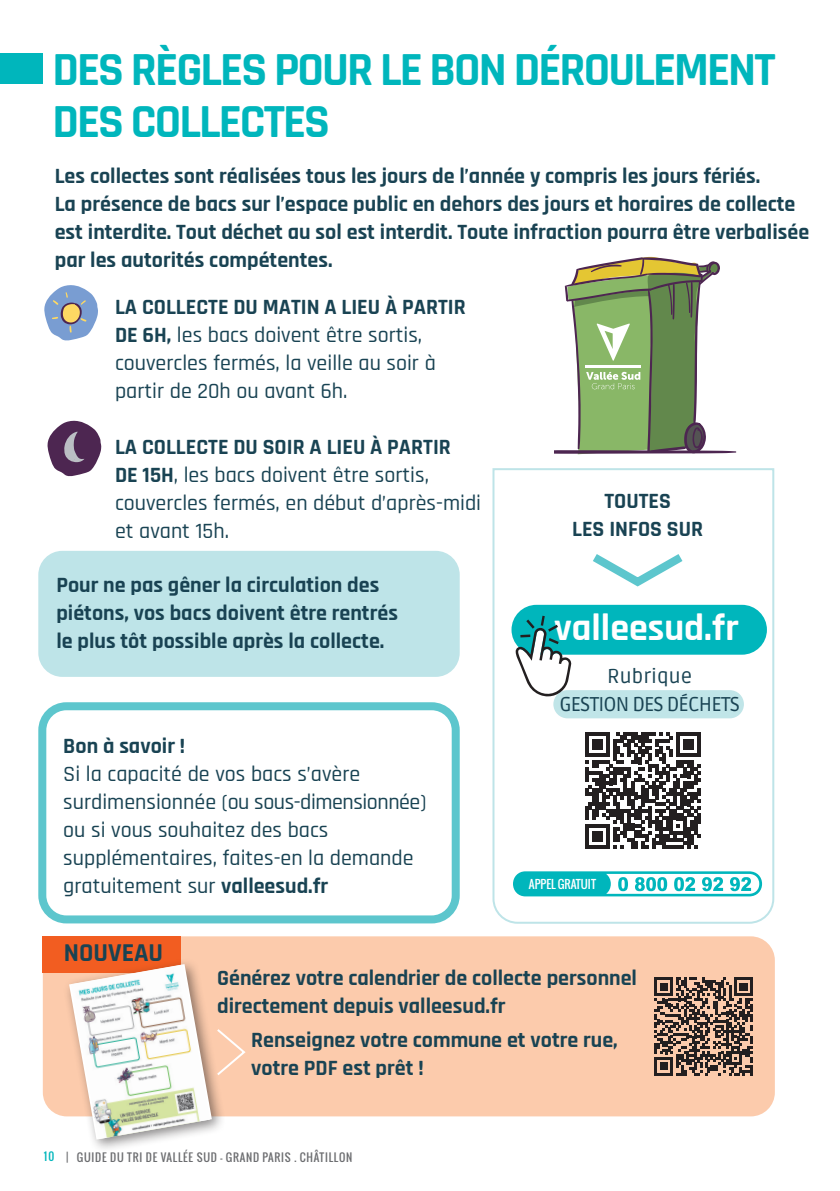
<style>
.page{position:relative;width:840px;height:1191px;background:#fff}
.page>*{position:absolute;margin:0;border:0;box-sizing:border-box;transform-origin:0 0}
.t1{font:700 48px/51.2px "Rajdhani";letter-spacing:-.04em;color:#00b6bc}
.t2{font:700 37.8px "Rajdhani";color:#fff}
.t3{font:700 26px "Rajdhani";color:#194353}
.t4{font:700 22px/28px "Rajdhani";color:#194353}
.t5{font:500 22px/28px "Rajdhani";color:#194353}
.t6{font:20px/28px "Ruda";letter-spacing:-.04em;color:#194353;text-align:center}
.t7{font:11.6px "Oswald";color:#fff}
.t8{font:11px "Oswald";letter-spacing:.07em;color:#6c6d70}
.s1{font-weight:700}
.s2{color:#00b6bc}
</style>
<div class="page">
<svg style="left:492px;top:468px;width:282px;height:456px"></svg>
<div style="left:553px;top:690px;width:190px;height:28px;background:#c0e5e8;border-radius:14px"></div>
<div style="left:38px;top:551px;width:421px;height:126px;background:#bee4e8;border-radius:24px"></div>
<div style="left:0;top:53px;width:43px;height:31px;background:#00b6bc"></div>
<div style="left:38px;top:702px;width:421px;height:221px;border:8px solid #5dc6cd;border-radius:24px"></div>
<svg style="left:44px;top:285px;width:54px;height:56px"></svg>
<svg style="left:47px;top:420px;width:54px;height:56px"></svg>
<div style="left:511px;top:605px;width:255px;height:49px;background:#00b6bc;border-radius:25px"></div>
<svg style="left:515px;top:616px;width:56px;height:80px"></svg>
<svg style="left:584px;top:732px;width:116px;height:116px"></svg>
<svg style="left:554px;top:257px;width:182px;height:197px"></svg>
<hr style="left:585px;top:365px;width:55px;height:2px;background:#fff">
<svg style="left:583px;top:546px;width:108px;height:45px"></svg>
<svg style="left:510px;top:869px;width:254px;height:29px"></svg>
<div style="left:512px;top:871px;width:249px;height:25px;background:#00b6bc;border-radius:13px"></div>
<svg style="left:606px;top:874px;width:152px;height:19px"></svg>
<div style="left:43px;top:936px;width:731px;height:180px;background:#fccbac;border-radius:24px"></div>
<div style="left:43px;top:936px;width:138px;height:36px;background:#f25d21"></div>
<svg style="left:654px;top:977px;width:98px;height:98px"></svg>
<div style="left:63px;top:957px;width:162px;height:196px;background:#231f20;opacity:.53"></div>
<svg style="left:69px;top:964px;width:178px;height:175px"></svg>
<img style="left:71px;top:964px;width:139px;height:175px">
<h1 class="t1" style="left:52px;top:46px;width:724px">DES RÈGLES POUR LE BON DÉROULEMENT<br>DES COLLECTES</h1>
<p class="t4" style="left:55px;top:162px;width:755px">Les collectes sont réalisées tous les jours de l’année y compris les jours fériés.<br>La présence de bacs sur l’espace public en dehors des jours et horaires de collecte est interdite. Tout déchet au sol est interdit. Toute infraction pourra être verbalisée par les autorités compétentes.</p>
<p class="t5" style="left:115px;top:294px;width:352px"><span class="s1">LA COLLECTE DU MATIN A LIEU À PARTIR DE 6H,</span> les bacs doivent être sortis, couvercles fermés, la veille au soir à partir de 20h ou avant 6h.</p>
<p class="t5" style="left:115px;top:434px;width:367px"><span class="s1">LA COLLECTE DU SOIR A LIEU À PARTIR<br>DE 15H</span>, les bacs doivent être sortis, couvercles fermés, en début d’après-midi et avant 15h.</p>
<p class="t4" style="left:572px;top:487px;width:132px;text-align:center">TOUTES<br>LES INFOS SUR</p>
<p class="t4" style="left:56px;top:572px;width:343px">Pour ne pas gêner la circulation des piétons, vos bacs doivent être rentrés le plus tôt possible après la collecte.</p>
<p class="t4" style="left:63px;top:733px;width:123px">Bon à savoir !</p>
<p class="t5" style="left:63px;top:761px;width:364px">Si la capacité de vos bacs s’avère surdimensionnée (ou sous-dimensionnée) ou si vous souhaitez des bacs supplémentaires, faites-en la demande gratuitement sur <span class="s1">valleesud.fr</span></p>
<p class="t3" style="left:64px;top:936px;width:101px">NOUVEAU</p>
<h2 class="t2" style="left:554px;top:605px;width:186px">valleesud.fr</h2>
<p class="t6" style="left:559px;top:662px;width:182px">Rubrique<br>GESTION DES DÉCHETS</p>
<p class="t7" style="left:528px;top:875px;width:69px">APPEL GRATUIT</p>
<p class="t4" style="left:217px;top:965px;width:421px">Générez votre calendrier de collecte personnel directement depuis valleesud.fr</p>
<p class="t4" style="left:251px;top:1026px;width:368px">Renseignez votre commune et votre rue, votre PDF est prêt !</p>
<p class="t8" style="left:44px;top:1149px;width:310px"><span class="s2">10</span> | GUIDE DU TRI DE VALLÉE SUD - GRAND PARIS . CHÂTILLON</p>
</div>
